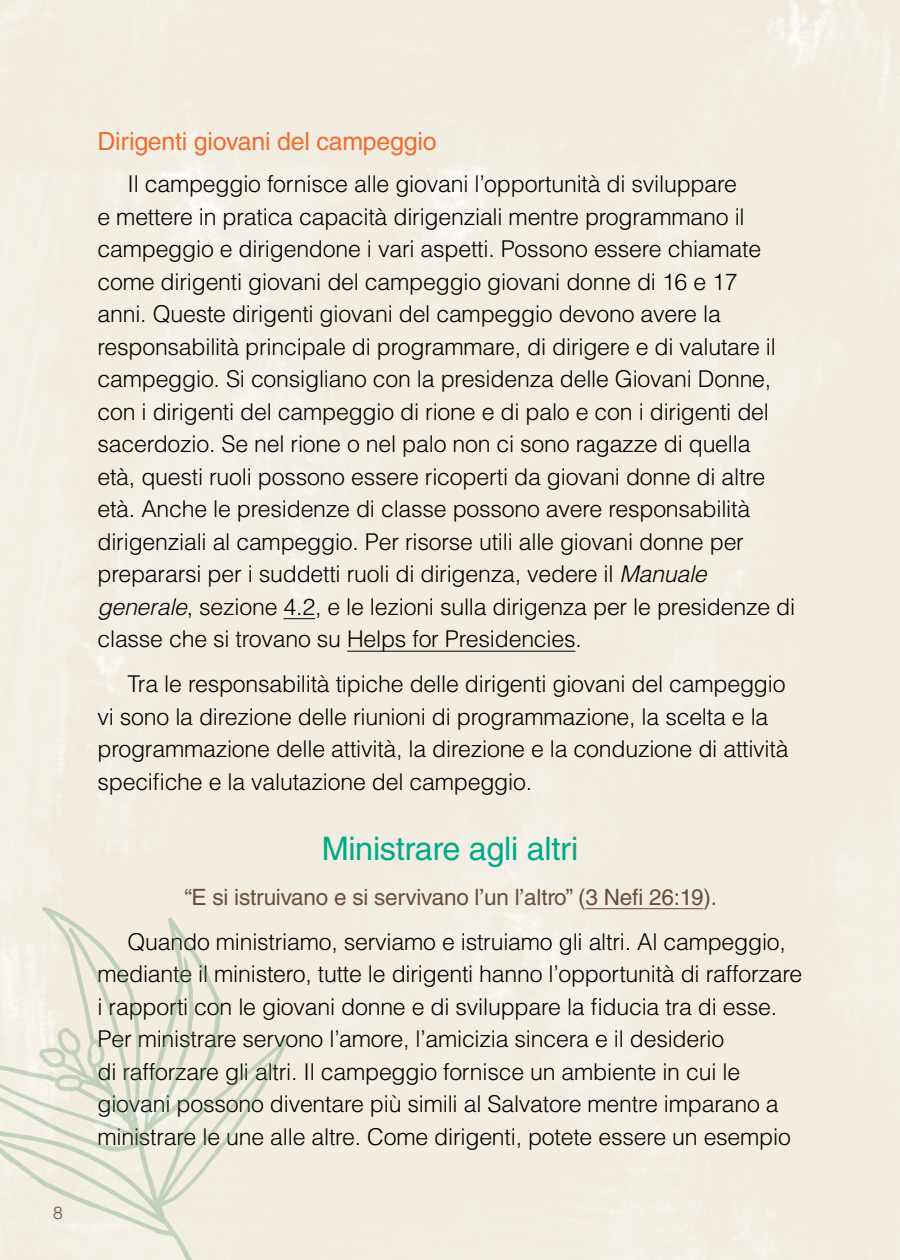
<style>
.page{position:relative;width:900px;height:1260px;background:#fff}
.page>*{position:absolute;margin:0;border:0;box-sizing:border-box;transform-origin:0 0}
.t1{font:32.5px "Helveticalds Lat";letter-spacing:-.01em;color:#00aa8a}
.t2{font:25px "Helveticalds Lat";letter-spacing:-.01em;color:#ef6e2e}
.p3_first{font:300 23px/32.5px "Helveticalds Lat";letter-spacing:-.01em;color:#000}
.p2{font:300 23px/32.5px "Helveticalds Lat";letter-spacing:-.01em;color:#000}
.p3{font:300 23px/32.5px "Helveticalds Lat";letter-spacing:-.01em;color:#000}
.p2_first_QUOTE{font:22.5px "Helveticalds Lat";letter-spacing:-.01em;color:#694e3a}
.t3{font:300 17.5px "Helveticalds Lat";color:#535454}
.s1{font-style:italic}
</style>
<div class="page">
<hr style="left:284px;top:618px;width:31px;height:1px;background:#000">
<hr style="left:347px;top:651px;width:228px;height:1px;background:#000">
<hr style="left:586px;top:908px;width:117px;height:1px;background:#694e3a">
<img style="left:0;top:878px;width:304px;height:382px">
<p class="t3" style="left:53px;top:1199px;width:11px">8</p>
<p class="t2" style="left:98px;top:121px;width:341px">Dirigenti giovani del campeggio</p>
<p class="p3_first" style="left:98px;top:168px;width:699px;text-indent:30px">Il campeggio fornisce alle giovani l’opportunità di sviluppare<br>e mettere in pratica capacità dirigenziali mentre programmano il campeggio e dirigendone i vari aspetti. Possono essere chiamate come dirigenti giovani del campeggio giovani donne di 16 e 17<br>anni. Queste dirigenti giovani del campeggio devono avere la responsabilità principale di programmare, di dirigere e di valutare il campeggio. Si consigliano con la presidenza delle Giovani Donne, con i dirigenti del campeggio di rione e di palo e con i dirigenti del sacerdozio. Se nel rione o nel palo non ci sono ragazze di quella<br>età, questi ruoli possono essere ricoperti da giovani donne di altre età. Anche le presidenze di classe possono avere responsabilità dirigenziali al campeggio. Per risorse utili alle giovani donne per prepararsi per i suddetti ruoli di dirigenza, vedere il <span class="s1">Manuale generale</span>, sezione 4.2, e le lezioni sulla dirigenza per le presidenze di classe che si trovano su Helps for Presidencies.</p>
<p class="p3" style="left:98px;top:668px;width:693px;text-indent:30px">Tra le responsabilità tipiche delle dirigenti giovani del campeggio vi sono la direzione delle riunioni di programmazione, la scelta e la programmazione delle attività, la direzione e la conduzione di attività specifiche e la valutazione del campeggio.</p>
<p class="t1" style="left:322px;top:823px;width:258px">Ministrare agli altri</p>
<p class="p2_first_QUOTE" style="left:184px;top:879px;width:534px">“E si istruivano e si servivano l’un l’altro” (3 Nefi 26:19).</p>
<p class="p2" style="left:98px;top:925px;width:706px;text-indent:30px">Quando ministriamo, serviamo e istruiamo gli altri. Al campeggio, mediante il ministero, tutte le dirigenti hanno l’opportunità di rafforzare i rapporti con le giovani donne e di sviluppare la fiducia tra di esse.<br>Per ministrare servono l’amore, l’amicizia sincera e il desiderio<br>di rafforzare gli altri. Il campeggio fornisce un ambiente in cui le giovani possono diventare più simili al Salvatore mentre imparano a ministrare le une alle altre. Come dirigenti, potete essere un esempio</p>
</div>
